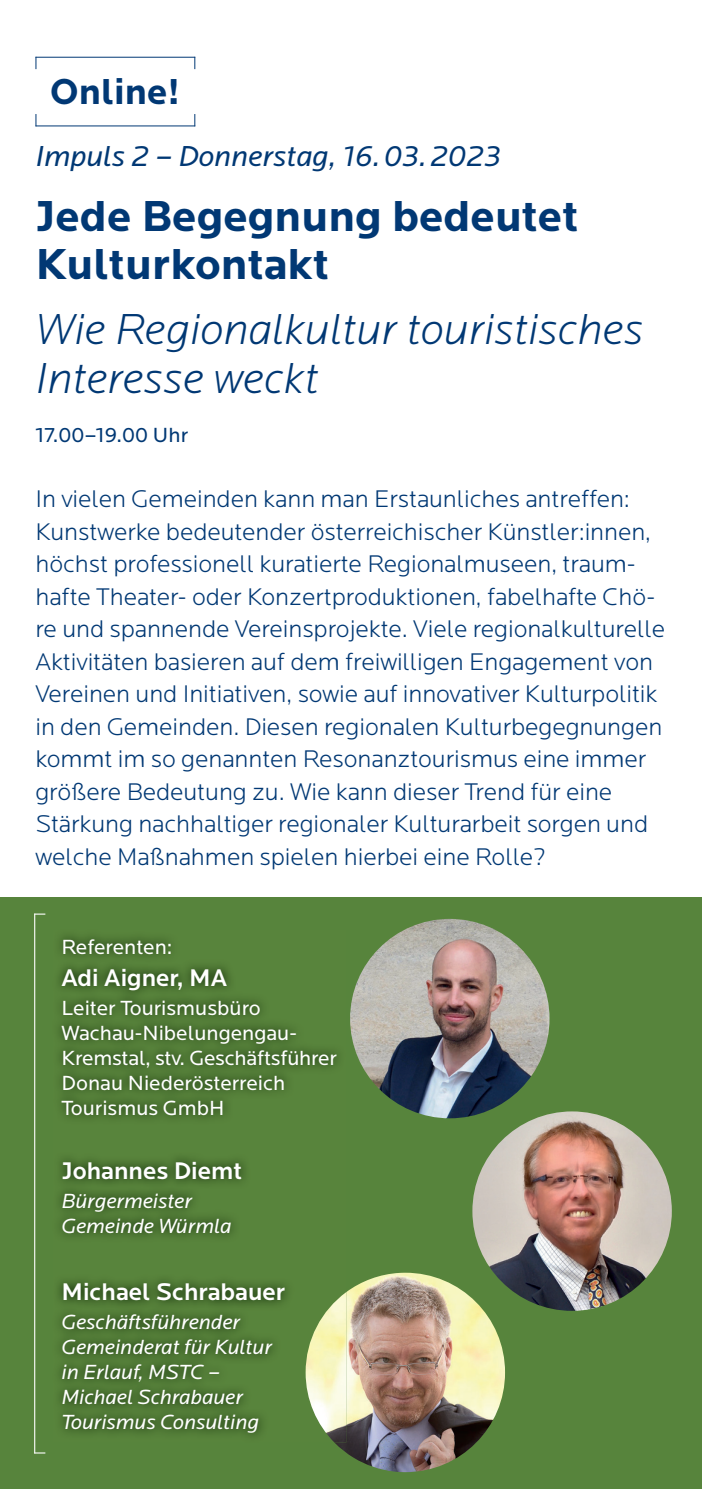
<style>
.page{position:relative;width:702px;height:1489px;background:#fff}
.page>*{position:absolute;margin:0;border:0;box-sizing:border-box;transform-origin:0 0}
.t1{font:italic 300 45px/48.8px "Locator";color:#013874}
.t2{font:700 45px/48.8px "Locator";color:#013874}
.t3{font:700 37.5px "Locator";color:#013874}
.t4{font:italic 30px "Locator";color:#013874}
.t5{font:300 25px/32.5px "Locator";letter-spacing:-.005em;color:#013874}
.t6{font:500 25px "Locator";color:#fff}
.t7{font:italic 21.25px/25px "Locator";color:#fff}
.t8{font:21.25px/25px "Locator";color:#fff}
.t9{font:21.25px "Locator";letter-spacing:.005em;color:#013874}
</style>
<div class="page">
<svg style="left:0;top:897px;width:702px;height:591px;background:#537f39"></svg>
<hr style="left:701px;top:0;width:1px;height:718px;background:#57843c">
<img style="left:334px;top:1272px;width:171px;height:199px">
<img style="left:350px;top:918px;width:199px;height:200px;border-radius:100px">
<img style="left:472px;top:1111px;width:199px;height:199px;border-radius:100px">
<hr style="left:36px;top:125px;width:159px;height:1px;background:#013874">
<svg style="left:194px;top:114px;width:1px;height:12px"></svg>
<svg style="left:35px;top:114px;width:1px;height:12px"></svg>
<hr style="left:36px;top:57px;width:159px;height:1px;background:#013874">
<svg style="left:35px;top:57px;width:1px;height:12px"></svg>
<svg style="left:194px;top:57px;width:1px;height:12px"></svg>
<img style="left:305px;top:1291px;width:41px;height:151px">
<hr style="left:34px;top:913px;width:1px;height:540px;background:#fff">
<h2 class="t3" style="left:50px;top:70px;width:131px">Online!</h2>
<p class="t4" style="left:35px;top:139px;width:466px">Impuls 2 – Donnerstag, 16. 03. 2023</p>
<h1 class="t2" style="left:35px;top:192px;width:544px">Jede Begegnung bedeutet<br>Kulturkontakt</h1>
<h1 class="t1" style="left:35px;top:305px;width:609px">Wie Regionalkultur touristisches<br>Interesse weckt</h1>
<p class="t9" style="left:35px;top:423px;width:154px">17.00–19.00 Uhr</p>
<p class="t5" style="left:35px;top:482px;width:631px">In vielen Gemeinden kann man Erstaunliches antreffen:<br>Kunstwerke bedeutender österreichischer Künstler:innen, höchst professionell kuratierte Regionalmuseen, traum&shy;hafte Theater- oder Konzertproduktionen, fabelhafte Chö&shy;re und spannende Vereinsprojekte. Viele regionalkulturelle Aktivitäten basieren auf dem freiwilligen Engagement von Vereinen und Initiativen, sowie auf innovativer Kulturpolitik in den Gemeinden. Diesen regionalen Kulturbegegnungen kommt im so genannten Resonanztourismus eine immer größere Bedeutung zu. Wie kann dieser Trend für eine Stärkung nachhaltiger regionaler Kulturarbeit sorgen und welche Maßnahmen spielen hierbei eine Rolle?</p>
<p class="t8" style="left:61px;top:934px;width:113px">Referenten:</p>
<p class="t6" style="left:61px;top:963px;width:167px">Adi Aigner, MA</p>
<p class="t8" style="left:61px;top:995px;width:277px">Leiter Tourismusbüro<br>Wachau-Nibelungengau-<br>Kremstal, stv. Geschäftsführer<br>Donau Niederösterreich<br>Tourismus GmbH</p>
<p class="t6" style="left:61px;top:1156px;width:182px">Johannes Diemt</p>
<p class="t7" style="left:61px;top:1188px;width:171px">Bürgermeister<br>Gemeinde Würmla</p>
<p class="t6" style="left:61px;top:1277px;width:225px">Michael Schrabauer</p>
<p class="t7" style="left:61px;top:1309px;width:212px">Geschäftsführender<br>Gemeinderat für Kultur in Erlauf, MSTC –<br>Michael Schrabauer<br>Tourismus Consulting</p>
</div>
